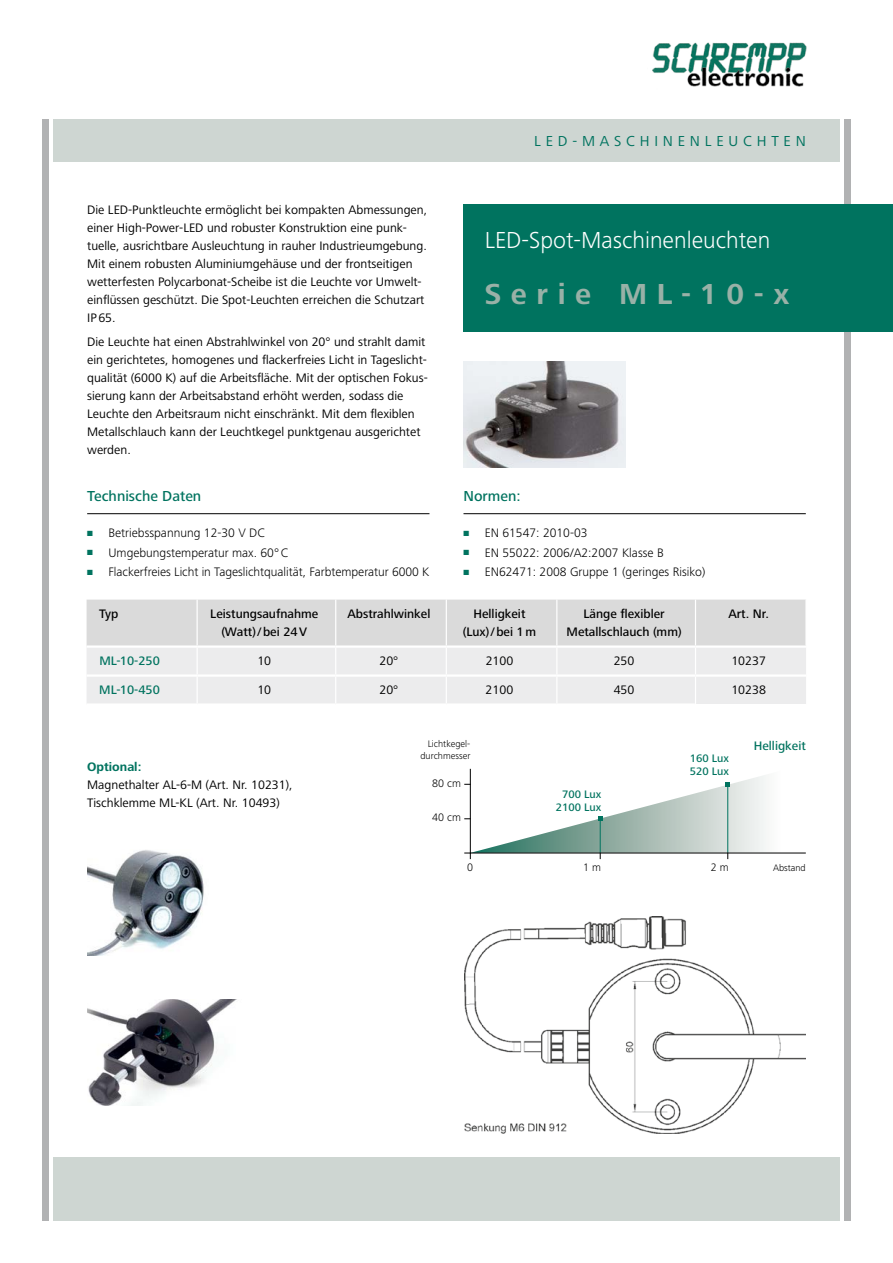
<style>
.page{position:relative;width:893px;height:1263px;background:#fff}
.page>*{position:absolute;margin:0;border:0;box-sizing:border-box;transform-origin:0 0}
.t1{font:700 30px "Frutiger Next LT";letter-spacing:.32em;color:#99b1a7}
.t2{font:300 24px "Frutiger Next LT";color:#fff}
.t3{font:500 15px "Frutiger Next LT";color:#00735f}
.t4{font:15px "Frutiger Next LT";letter-spacing:.32em;color:#00735f}
.t5{font:12.75px/18px "Frutiger Next LT";color:#000}
.t6{font:300 12.75px "Frutiger Next LT";color:#000}
.t7{font:500 12.75px/18px "Frutiger Next LT";color:#000;text-align:center}
.t8{font:500 12.75px "Frutiger Next LT";color:#00735f}
.t9{font:700 12.75px "Frutiger Next LT";color:#00735f}
.t10{font:500 11.25px/12.8px "Frutiger Next LT";color:#00735f;text-align:center}
.t11{font:300 11.25px "Frutiger Next LT";color:#000}
.t12{font:300 9.75px/11.7px "Frutiger Next LT";color:#000;text-align:right}
.s1{color:#00735f}
</style>
<div class="page">
<div style="left:43px;top:119px;width:6px;height:1101px;background:#b1b2b3"></div>
<div style="left:844px;top:119px;width:6px;height:1101px;background:#b1b2b3"></div>
<div style="left:53px;top:119px;width:787px;height:43px;background:#ced6d2"></div>
<div style="left:53px;top:1157px;width:787px;height:63px;background:#ced6d2"></div>
<img style="left:652px;top:42px;width:155px;height:45px">
<div style="left:463px;top:204px;width:430px;height:128px;background:#00735f"></div>
<svg style="left:87px;top:600px;width:719px;height:104px;background:#e4e4e4"></svg>
<hr style="left:87px;top:674px;width:110px;height:3px;background:#fff">
<hr style="left:197px;top:674px;width:139px;height:3px;background:#fff">
<hr style="left:336px;top:674px;width:110px;height:3px;background:#fff">
<hr style="left:446px;top:674px;width:111px;height:3px;background:#fff">
<hr style="left:557px;top:674px;width:138px;height:3px;background:#fff">
<hr style="left:87px;top:703px;width:110px;height:3px;background:#fff">
<hr style="left:197px;top:703px;width:139px;height:3px;background:#fff">
<hr style="left:336px;top:703px;width:110px;height:3px;background:#fff">
<hr style="left:446px;top:703px;width:111px;height:3px;background:#fff">
<hr style="left:557px;top:703px;width:138px;height:3px;background:#fff">
<hr style="left:695px;top:674px;width:111px;height:3px;background:#fff">
<hr style="left:87px;top:513px;width:342px;height:1px;background:#000">
<hr style="left:463px;top:513px;width:343px;height:1px;background:#000">
<img style="left:463px;top:361px;width:162px;height:106px">
<img style="left:87px;top:850px;width:117px;height:105px">
<img style="left:87px;top:999px;width:150px;height:107px">
<img style="left:464px;top:916px;width:342px;height:217px">
<hr style="left:470px;top:853px;width:336px;height:1px;background:#000">
<hr style="left:470px;top:769px;width:1px;height:85px;background:#000">
<svg style="left:464px;top:771px;width:316px;height:88px"></svg>
<p class="t5" style="left:87px;top:201px;width:341px">Die LED-Punktleuchte ermöglicht bei kompakten Abmessungen, einer High-Power-LED und robuster Konstruktion eine punk&shy;tuelle, ausrichtbare Ausleuchtung in rauher Industrieumgebung.<br>Mit einem robusten Aluminiumgehäuse und der frontseitigen wetterfesten Polycarbonat-Scheibe ist die Leuchte vor Umwelt&shy;einflüssen geschützt. Die Spot-Leuchten erreichen die Schutzart IP65.</p>
<p class="t5" style="left:87px;top:333px;width:341px">Die Leuchte hat einen Abstrahlwinkel von 20° und strahlt damit ein gerichtetes, homogenes und flackerfreies Licht in Tageslicht&shy;qualität (6000 K) auf die Arbeitsfläche. Mit der optischen Fokus&shy;sierung kann der Arbeitsabstand erhöht werden, sodass die Leuchte den Arbeitsraum nicht einschränkt. Mit dem flexiblen Metallschlauch kann der Leuchtkegel punktgenau ausgerichtet werden.</p>
<p class="t3" style="left:87px;top:487px;width:116px">Technische Daten</p>
<p class="t6" style="left:87px;top:526px;width:179px"><span class="s1">■</span> Betriebsspannung 12-30 V DC</p>
<p class="t6" style="left:87px;top:545px;width:203px"><span class="s1">■</span> Umgebungstemperatur max. 60°C</p>
<p class="t6" style="left:87px;top:565px;width:344px"><span class="s1">■</span> Flackerfreies Licht in Tageslichtqualität, Farbtemperatur 6000 K</p>
<p class="t4" style="left:534px;top:133px;width:273px">LED-MASCHINENLEUCHTEN</p>
<h2 class="t2" style="left:485px;top:227px;width:287px">LED-Spot-Maschinenleuchten</h2>
<h1 class="t1" style="left:485px;top:277px;width:306px">Serie ML-10-x</h1>
<p class="t3" style="left:463px;top:487px;width:59px">Normen:</p>
<p class="t6" style="left:463px;top:526px;width:126px"><span class="s1">■</span> EN 61547: 2010-03</p>
<p class="t6" style="left:463px;top:545px;width:202px"><span class="s1">■</span> EN 55022: 2006/A2:2007 Klasse B</p>
<p class="t6" style="left:463px;top:565px;width:243px"><span class="s1">■</span> EN62471: 2008 Gruppe 1 (geringes Risiko)</p>
<p class="t7" style="left:99px;top:605px;width:21px">Typ</p>
<p class="t7" style="left:210px;top:605px;width:110px">Leistungsaufnahme (Watt) / bei 24 V</p>
<p class="t7" style="left:347px;top:605px;width:84px">Abstrahlwinkel</p>
<p class="t7" style="left:463px;top:605px;width:75px">Helligkeit (Lux) / bei 1 m</p>
<p class="t7" style="left:567px;top:605px;width:117px">Länge flexibler<br>Metallschlauch (mm)</p>
<p class="t7" style="left:728px;top:605px;width:42px">Art. Nr.</p>
<p class="t8" style="left:99px;top:654px;width:62px">ML-10-250</p>
<p class="t5" style="left:257px;top:652px;width:15px">10</p>
<p class="t5" style="left:379px;top:652px;width:20px">20°</p>
<p class="t5" style="left:486px;top:652px;width:29px">2100</p>
<p class="t5" style="left:614px;top:652px;width:22px">250</p>
<p class="t5" style="left:731px;top:652px;width:36px">10237</p>
<p class="t8" style="left:99px;top:683px;width:62px">ML-10-450</p>
<p class="t5" style="left:257px;top:681px;width:15px">10</p>
<p class="t5" style="left:379px;top:681px;width:20px">20°</p>
<p class="t5" style="left:486px;top:681px;width:29px">2100</p>
<p class="t5" style="left:614px;top:681px;width:22px">450</p>
<p class="t5" style="left:731px;top:681px;width:36px">10238</p>
<p class="t9" style="left:87px;top:760px;width:56px">Optional:</p>
<p class="t5" style="left:87px;top:776px;width:207px">Magnethalter AL-6-M (Art. Nr. 10231),<br>Tischklemme ML-KL (Art. Nr. 10493)</p>
<p class="t12" style="left:420px;top:738px;width:51px">Lichtkegel&shy;durchmesser</p>
<p class="t11" style="left:432px;top:777px;width:30px">80 cm</p>
<p class="t11" style="left:432px;top:811px;width:30px">40 cm</p>
<p class="t10" style="left:556px;top:788px;width:47px">700 Lux<br>2100 Lux</p>
<p class="t10" style="left:690px;top:752px;width:41px;text-align:left">160 Lux<br>520 Lux</p>
<p class="t11" style="left:467px;top:861px;width:7px">0</p>
<p class="t11" style="left:583px;top:861px;width:19px">1 m</p>
<p class="t11" style="left:711px;top:861px;width:19px">2 m</p>
<p class="t8" style="left:754px;top:739px;width:53px">Helligkeit</p>
<p class="t12" style="left:773px;top:862px;width:34px">Abstand</p>
</div>
